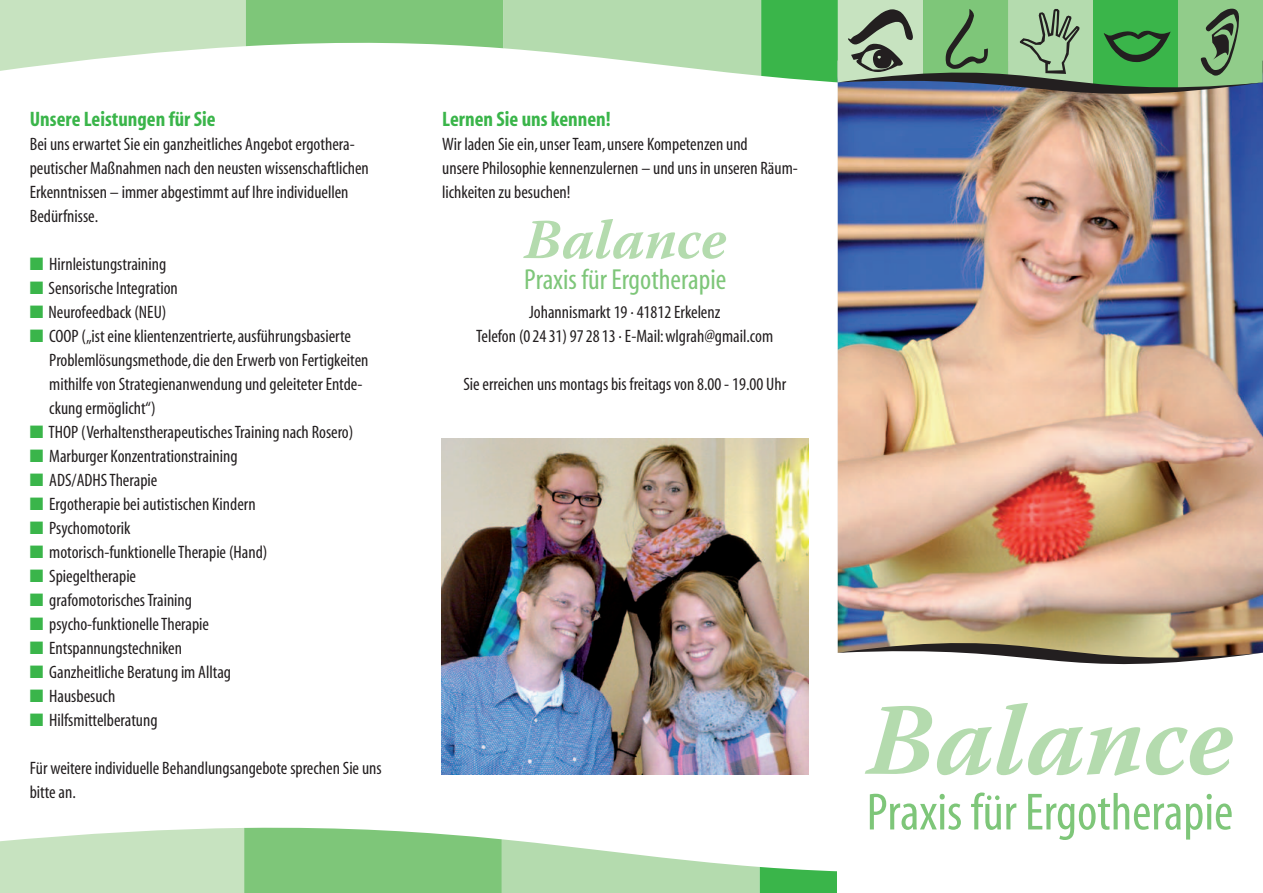
<style>
.page{position:relative;width:1263px;height:893px;background:#fff}
.page>*{position:absolute;margin:0;border:0;box-sizing:border-box;transform-origin:0 0}
.t1{font:italic 700 102px "Warnock Pro";color:#b4dbae}
.t2{font:italic 700 56.25px "Warnock Pro";color:#b4dbae}
.t3{font:condensed 52.8px "Myriad";color:#7ec679}
.t4{font:condensed 29.1px "Myriad";color:#7ec679}
.Fließtext{font:700 condensed 21px "Myriad";color:#3ab54a}
.Fließtext-2{font:condensed 18px/24px "Myriad";color:#231f20}
.s1{color:#3ab54a}
</style>
<div class="page">
<img style="left:441px;top:438px;width:367px;height:336px">
<img style="left:838px;top:112px;width:425px;height:541px">
<svg style="left:0;top:0;width:1263px;height:112px"></svg>
<img style="left:837px;top:623px;width:425px;height:42px">
<svg style="left:0;top:827px;width:837px;height:66px"></svg>
<p class="Fließtext" style="left:30px;top:109px;width:187px">Unsere Leistungen für Sie</p>
<p class="Fließtext-2" style="left:30px;top:133px;width:341px">Bei uns erwartet Sie ein ganzheitliches Angebot ergothera&shy;peutischer Maßnahmen nach den neusten wissenschaftlichen Erkenntnissen – immer abgestimmt auf Ihre individuellen Bedürfnisse.</p>
<p class="Fließtext-2" style="left:30px;top:253px;width:138px"><span class="s1">■</span> Hirnleistungstraining</p>
<p class="Fließtext-2" style="left:30px;top:277px;width:150px"><span class="s1">■</span> Sensorische Integration</p>
<p class="Fließtext-2" style="left:30px;top:301px;width:138px"><span class="s1">■</span> Neurofeedback (NEU)</p>
<p class="Fließtext-2" style="left:49px;top:325px;width:321px;text-indent:-19px"><span class="s1">■</span> COOP („ist eine klientenzentrierte, ausführungsbasierte Problemlösungsmethode, die den Erwerb von Fertigkeiten mithilfe von Strategienanwendung und geleiteter Entde&shy;ckung ermöglicht“)</p>
<p class="Fließtext-2" style="left:30px;top:421px;width:325px"><span class="s1">■</span> THOP (Verhaltenstherapeutisches Training nach Rosero)</p>
<p class="Fließtext-2" style="left:30px;top:445px;width:209px"><span class="s1">■</span> Marburger Konzentrationstraining</p>
<p class="Fließtext-2" style="left:30px;top:469px;width:129px"><span class="s1">■</span> ADS/ADHS Therapie</p>
<p class="Fließtext-2" style="left:30px;top:493px;width:227px"><span class="s1">■</span> Ergotherapie bei autistischen Kindern</p>
<p class="Fließtext-2" style="left:30px;top:517px;width:102px"><span class="s1">■</span> Psychomotorik</p>
<p class="Fließtext-2" style="left:30px;top:541px;width:239px"><span class="s1">■</span> motorisch-funktionelle Therapie (Hand)</p>
<p class="Fließtext-2" style="left:30px;top:565px;width:108px"><span class="s1">■</span> Spiegeltherapie</p>
<p class="Fließtext-2" style="left:30px;top:589px;width:164px"><span class="s1">■</span> grafomotorisches Training</p>
<p class="Fließtext-2" style="left:30px;top:613px;width:181px"><span class="s1">■</span> psycho-funktionelle Therapie</p>
<p class="Fließtext-2" style="left:30px;top:637px;width:154px"><span class="s1">■</span> Entspannungstechniken</p>
<p class="Fließtext-2" style="left:30px;top:661px;width:203px"><span class="s1">■</span> Ganzheitliche Beratung im Alltag</p>
<p class="Fließtext-2" style="left:30px;top:685px;width:87px"><span class="s1">■</span> Hausbesuch</p>
<p class="Fließtext-2" style="left:30px;top:709px;width:129px"><span class="s1">■</span> Hilfsmittelberatung</p>
<p class="Fließtext-2" style="left:30px;top:757px;width:353px">Für weitere individuelle Behandlungsangebote sprechen Sie uns bitte an.</p>
<p class="Fließtext" style="left:442px;top:109px;width:170px">Lernen Sie uns kennen!</p>
<p class="Fließtext-2" style="left:442px;top:133px;width:307px">Wir laden Sie ein, unser Team, unsere Kompetenzen und</p>
<p class="Fließtext-2" style="left:442px;top:157px;width:357px">unsere Philosophie kennenzulernen – und uns in unseren Räum&shy;lichkeiten zu besuchen!</p>
<p class="t2" style="left:524px;top:206px;width:204px">Balance</p>
<p class="t4" style="left:524px;top:265px;width:204px">Praxis für Ergotherapie</p>
<p class="Fließtext-2" style="left:529px;top:301px;width:193px">Johannismarkt 19 · 41812 Erkelenz</p>
<p class="Fließtext-2" style="left:476px;top:325px;width:299px">Telefon (0 24 31) 97 28 13 · E-Mail: wlgrah@gmail.com</p>
<p class="Fließtext-2" style="left:463px;top:373px;width:324px">Sie erreichen uns montags bis freitags von 8.00 - 19.00 Uhr</p>
<p class="t1" style="left:867px;top:679px;width:368px">Balance</p>
<p class="t3" style="left:867px;top:786px;width:368px">Praxis für Ergotherapie</p>
</div>
